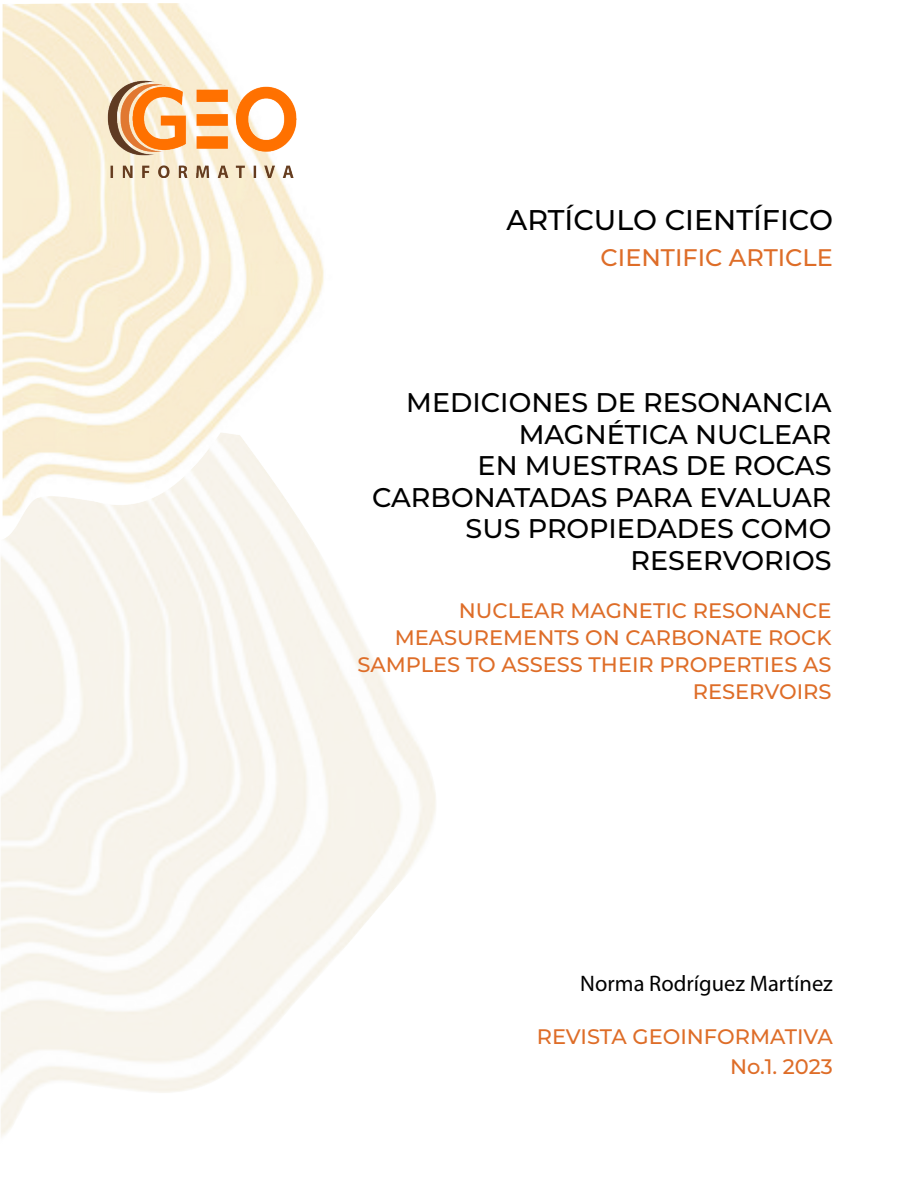
<style>
.page{position:relative;width:918px;height:1188px;background:#fff}
.page>*{position:absolute;margin:0;border:0;box-sizing:border-box;transform-origin:0 0}
.t1{font:500 28.5px "Montserrat";color:#000}
.t2{font:500 27px/31.5px "Montserrat";color:#000;text-align:right}
.t3{font:500 24px "Montserrat";color:#de6d28}
.t4{font:22.5px "Myriad Pro";color:#000}
.t5{font:500 21px/27px "Montserrat";color:#de6d28;text-align:right}
</style>
<div class="page">
<img style="left:2px;top:3px;width:322px;height:430px">
<img style="left:107px;top:81px;width:189px;height:97px">
<h1 class="t1" style="left:507px;top:200px;width:328px">ARTÍCULO CIENTÍFICO</h1>
<p class="t3" style="left:601px;top:241px;width:234px">CIENTIFIC ARTICLE</p>
<p class="t2" style="left:372px;top:386px;width:461px">MEDICIONES DE RESONANCIA<br>MAGNÉTICA NUCLEAR<br>EN MUESTRAS DE ROCAS<br>CARBONATADAS PARA EVALUAR<br>SUS PROPIEDADES COMO<br>RESERVORIOS</p>
<p class="t5" style="left:357px;top:596px;width:476px">NUCLEAR MAGNETIC RESONANCE<br>MEASUREMENTS ON CARBONATE ROCK<br>SAMPLES TO ASSESS THEIR PROPERTIES AS<br>RESERVOIRS</p>
<p class="t4" style="left:580px;top:969px;width:254px">Norma Rodríguez Martínez</p>
<p class="t5" style="left:537px;top:1021px;width:298px;line-height:30px">REVISTA GEOINFORMATIVA<br>No.1. 2023</p>
</div>
